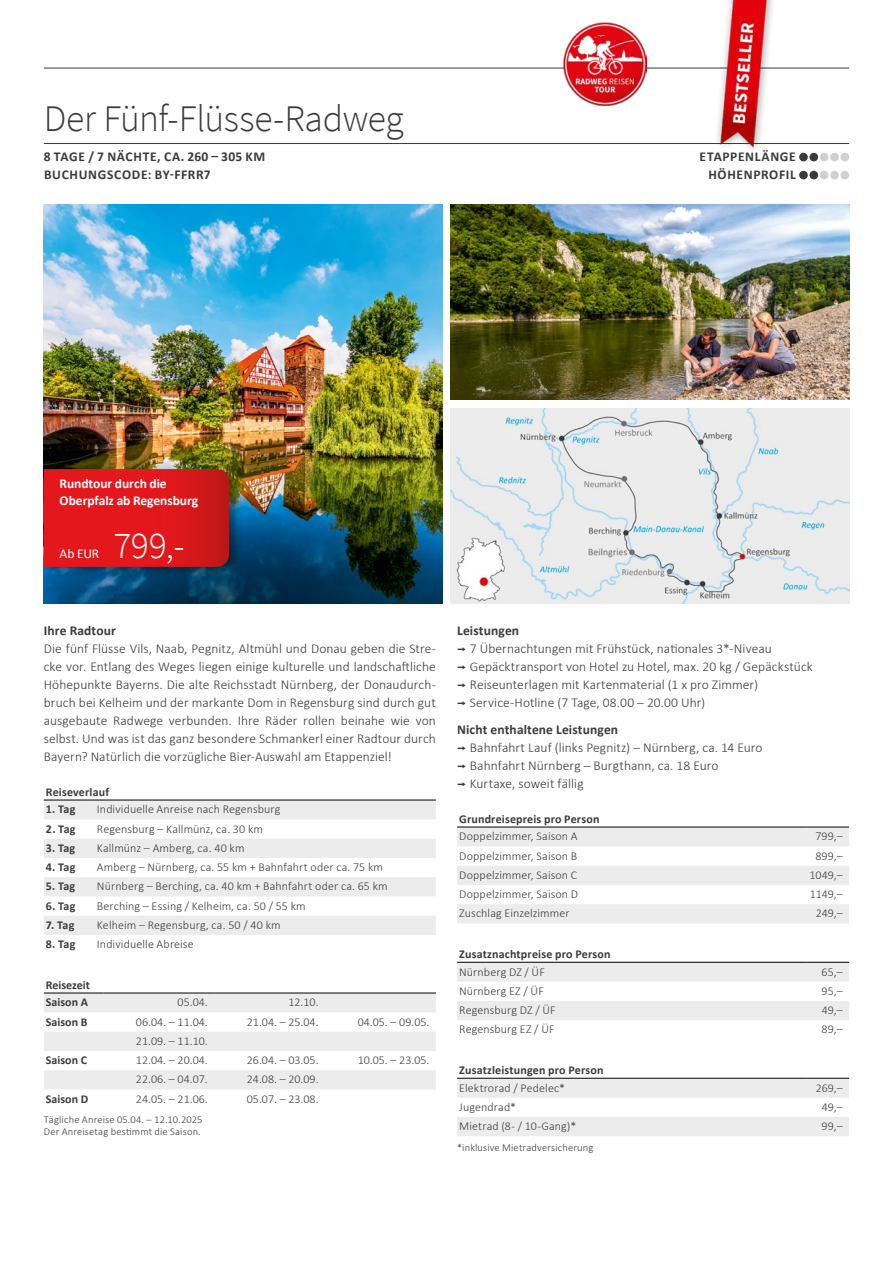
<style>
.page{position:relative;width:893px;height:1263px;background:#fff}
.page>*{position:absolute;margin:0;border:0;box-sizing:border-box;transform-origin:0 0}
.t1{font:300 37.5px "Source Sans Pro";letter-spacing:-.01em;color:#3b3b3a}
.t2{font:300 37.5px "Source Sans Pro";color:#fff}
.t3{font:300 13.5px/18px "Calibri";letter-spacing:.005em;color:#3b3b3a}
.t4{font:700 13.5px/18px "Calibri";letter-spacing:.045em;color:#3b3b3a}
.t5{font:700 13.5px/17.2px "Calibri";letter-spacing:-.005em;color:#fff}
.t6{font:700 13.5px "Calibri";letter-spacing:.01em;color:#3b3b3a}
.t7{font:13.5px "Calibri";color:#fff}
.t8{font:300 12px "Calibri";letter-spacing:.01em;color:#3b3b3a}
.t9{font:700 12px/17.7px "Calibri";letter-spacing:.015em;color:#3b3b3a}
.t10{font:300 10.5px/12px "Calibri";letter-spacing:.015em;color:#3b3b3a}
.s1{font-weight:700}
.s2{font-family:"Interstate";font-weight:400}
</style>
<div class="page">
<img style="left:44px;top:204px;width:398px;height:400px">
<img style="left:451px;top:204px;width:398px;height:196px">
<img style="left:451px;top:408px;width:398px;height:196px">
<div style="left:40px;top:463px;width:204px;height:116px;background:#000;opacity:.45"></div>
<svg style="left:44px;top:469px;width:185px;height:98px;background:#dc171b"></svg>
<hr style="left:44px;top:143px;width:805px;height:1px;background:#3b3b3a">
<hr style="left:44px;top:68px;width:805px;height:1px;background:#3b3b3a">
<div style="left:799px;top:153px;width:9px;height:8px;background:#3b3b3a;border-radius:50%"></div>
<div style="left:809px;top:153px;width:9px;height:8px;background:#3b3b3a;border-radius:50%"></div>
<div style="left:820px;top:153px;width:8px;height:8px;background:#cfd0d0;border-radius:50%"></div>
<div style="left:830px;top:153px;width:9px;height:8px;background:#cfd0d0;border-radius:50%"></div>
<div style="left:840px;top:153px;width:9px;height:8px;background:#cfd0d0;border-radius:50%"></div>
<div style="left:799px;top:171px;width:9px;height:8px;background:#3b3b3a;border-radius:50%"></div>
<div style="left:809px;top:171px;width:9px;height:8px;background:#3b3b3a;border-radius:50%"></div>
<div style="left:820px;top:171px;width:8px;height:8px;background:#cfd0d0;border-radius:50%"></div>
<div style="left:830px;top:171px;width:9px;height:8px;background:#cfd0d0;border-radius:50%"></div>
<div style="left:840px;top:171px;width:9px;height:8px;background:#cfd0d0;border-radius:50%"></div>
<img style="left:564px;top:23px;width:83px;height:83px">
<img style="left:711px;top:0;width:68px;height:149px">
<svg style="left:44px;top:801px;width:392px;height:134px;fill:#ececed"></svg>
<hr style="left:44px;top:800px;width:51px;height:1px;background:#000">
<hr style="left:95px;top:800px;width:341px;height:1px;background:#000">
<svg style="left:44px;top:994px;width:392px;height:95px"></svg>
<hr style="left:44px;top:993px;width:59px;height:1px;background:#000">
<hr style="left:103px;top:993px;width:111px;height:1px;background:#000">
<hr style="left:214px;top:993px;width:111px;height:1px;background:#000">
<hr style="left:325px;top:993px;width:111px;height:1px;background:#000">
<svg style="left:457px;top:828px;width:392px;height:95px"></svg>
<hr style="left:457px;top:827px;width:349px;height:1px;background:#000">
<hr style="left:806px;top:827px;width:43px;height:1px;background:#000">
<svg style="left:457px;top:963px;width:392px;height:57px"></svg>
<hr style="left:457px;top:962px;width:349px;height:1px;background:#000">
<hr style="left:806px;top:962px;width:43px;height:1px;background:#000">
<svg style="left:457px;top:1079px;width:392px;height:57px"></svg>
<hr style="left:457px;top:1078px;width:349px;height:1px;background:#000">
<hr style="left:806px;top:1078px;width:43px;height:1px;background:#000">
<h1 class="t1" style="left:44px;top:96px;width:362px">Der Fünf-Flüsse-Radweg</h1>
<p class="t4" style="left:44px;top:147px;width:223px">8 TAGE / 7 NÄCHTE, CA. 260 – 305 KM<br>BUCHUNGSCODE: BY-FFRR7</p>
<p class="t4" style="left:700px;top:147px;width:98px;text-align:right">ETAPPENLÄNGE<br>HÖHENPROFIL</p>
<p class="t5" style="left:60px;top:474px;width:140px">Rundtour durch die<br>Oberpfalz ab Regensburg</p>
<p class="t7" style="left:60px;top:544px;width:41px">Ab EUR</p>
<h1 class="t2" style="left:114px;top:522px;width:73px">799,-</h1>
<p class="t6" style="left:44px;top:621px;width:74px">Ihre Radtour</p>
<p class="t3" style="left:44px;top:640px;width:394px;text-align:justify">Die fünf Flüsse Vils, Naab, Pegnitz, Altmühl und Donau geben die Stre&shy;cke vor. Entlang des Weges liegen einige kulturelle und landschaftliche Höhepunkte Bayerns. Die alte Reichsstadt Nürnberg, der Donaudurch&shy;bruch bei Kelheim und der markante Dom in Regensburg sind durch gut ausgebaute Radwege verbunden. Ihre Räder rollen beinahe wie von selbst. Und was ist das ganz besondere Schmankerl einer Radtour durch Bayern? Natürlich die vorzügliche Bier-Auswahl am Etappenziel!</p>
<p class="t9" style="left:46px;top:782px;width:65px">Reiseverlauf</p>
<p class="t9" style="left:46px;top:800px;width:31px">1. Tag</p>
<p class="t8" style="left:97px;top:802px;width:185px">Individuelle Anreise nach Regensburg</p>
<p class="t9" style="left:46px;top:819px;width:31px">2. Tag</p>
<p class="t8" style="left:97px;top:821px;width:168px">Regensburg – Kallmünz, ca. 30 km</p>
<p class="t9" style="left:46px;top:839px;width:31px">3. Tag</p>
<p class="t8" style="left:97px;top:840px;width:149px">Kallmünz – Amberg, ca. 40 km</p>
<p class="t9" style="left:46px;top:858px;width:31px">4. Tag</p>
<p class="t8" style="left:97px;top:860px;width:288px">Amberg – Nürnberg, ca. 55 km + Bahnfahrt oder ca. 75 km</p>
<p class="t9" style="left:46px;top:877px;width:31px">5. Tag</p>
<p class="t8" style="left:97px;top:879px;width:292px">Nürnberg – Berching, ca. 40 km + Bahnfahrt oder ca. 65 km</p>
<p class="t9" style="left:46px;top:896px;width:31px">6. Tag</p>
<p class="t8" style="left:97px;top:898px;width:210px">Berching – Essing / Kelheim, ca. 50 / 55 km</p>
<p class="t9" style="left:46px;top:916px;width:30px">7. Tag</p>
<p class="t8" style="left:97px;top:917px;width:185px">Kelheim – Regensburg, ca. 50 / 40 km</p>
<p class="t9" style="left:46px;top:935px;width:31px">8. Tag</p>
<p class="t8" style="left:97px;top:937px;width:98px">Individuelle Abreise</p>
<p class="t9" style="left:46px;top:975px;width:45px">Reisezeit<br>Saison A</p>
<p class="t8" style="left:178px;top:995px;width:32px">05.04.</p>
<p class="t8" style="left:288px;top:995px;width:32px">12.10.</p>
<p class="t9" style="left:46px;top:1012px;width:43px">Saison B</p>
<p class="t8" style="left:136px;top:1014px;width:73px">06.04. – 11.04.</p>
<p class="t8" style="left:247px;top:1014px;width:73px">21.04. – 25.04.</p>
<p class="t8" style="left:358px;top:1014px;width:73px">04.05. – 09.05.</p>
<p class="t8" style="left:136px;top:1033px;width:73px">21.09. – 11.10.</p>
<p class="t9" style="left:46px;top:1051px;width:43px">Saison C</p>
<p class="t8" style="left:136px;top:1053px;width:73px">12.04. – 20.04.</p>
<p class="t8" style="left:247px;top:1053px;width:73px">26.04. – 03.05.</p>
<p class="t8" style="left:358px;top:1053px;width:73px">10.05. – 23.05.</p>
<p class="t8" style="left:136px;top:1072px;width:73px">22.06. – 04.07.</p>
<p class="t8" style="left:247px;top:1072px;width:73px">24.08. – 20.09.</p>
<p class="t9" style="left:46px;top:1089px;width:44px">Saison D</p>
<p class="t8" style="left:136px;top:1091px;width:73px">24.05. – 21.06.</p>
<p class="t8" style="left:247px;top:1091px;width:73px">05.07. – 23.08.</p>
<p class="t10" style="left:44px;top:1114px;width:160px">Tägliche Anreise 05.04. – 12.10.2025<br>Der Anreisetag bestimmt die Saison.</p>
<p class="t3" style="left:457px;top:622px;width:357px"><span class="s1">Leistungen<br></span><span class="s2">¬</span> 7 Übernachtungen mit Frühstück, nationales 3*-Niveau<br><span class="s2">¬</span> Gepäcktransport von Hotel zu Hotel, max. 20 kg / Gepäckstück <span class="s2">¬</span> Reiseunterlagen mit Kartenmaterial (1 x pro Zimmer)<br><span class="s2">¬</span> Service-Hotline (7 Tage, 08.00 – 20.00 Uhr)</p>
<p class="t3" style="left:457px;top:721px;width:307px"><span class="s1">Nicht enthaltene Leistungen<br></span><span class="s2">¬</span> Bahnfahrt Lauf (links Pegnitz) – Nürnberg, ca. 14 Euro <span class="s2">¬</span> Bahnfahrt Nürnberg – Burgthann, ca. 18 Euro<br><span class="s2">¬</span> Kurtaxe, soweit fällig</p>
<p class="t9" style="left:459px;top:809px;width:142px">Grundreisepreis pro Person</p>
<p class="t8" style="left:459px;top:829px;width:120px">Doppelzimmer, Saison A</p>
<p class="t8" style="left:815px;top:829px;width:29px">799,–</p>
<p class="t8" style="left:459px;top:848px;width:120px">Doppelzimmer, Saison B</p>
<p class="t8" style="left:815px;top:848px;width:29px">899,–</p>
<p class="t8" style="left:459px;top:867px;width:120px">Doppelzimmer, Saison C</p>
<p class="t8" style="left:809px;top:867px;width:35px">1049,–</p>
<p class="t8" style="left:459px;top:887px;width:120px">Doppelzimmer, Saison D</p>
<p class="t8" style="left:810px;top:887px;width:34px">1149,–</p>
<p class="t8" style="left:459px;top:906px;width:112px">Zuschlag Einzelzimmer</p>
<p class="t8" style="left:816px;top:906px;width:28px">249,–</p>
<p class="t9" style="left:459px;top:945px;width:153px">Zusatznachtpreise pro Person</p>
<p class="t8" style="left:459px;top:964px;width:87px">Nürnberg DZ / ÜF</p>
<p class="t8" style="left:821px;top:964px;width:23px">65,–</p>
<p class="t8" style="left:459px;top:983px;width:86px">Nürnberg EZ / ÜF</p>
<p class="t8" style="left:822px;top:983px;width:23px">95,–</p>
<p class="t8" style="left:459px;top:1003px;width:98px">Regensburg DZ / ÜF</p>
<p class="t8" style="left:822px;top:1003px;width:22px">49,–</p>
<p class="t8" style="left:459px;top:1022px;width:97px">Regensburg EZ / ÜF</p>
<p class="t8" style="left:822px;top:1022px;width:23px">89,–</p>
<p class="t9" style="left:459px;top:1061px;width:146px">Zusatzleistungen pro Person</p>
<p class="t8" style="left:459px;top:1080px;width:107px">Elektrorad / Pedelec*</p>
<p class="t8" style="left:816px;top:1080px;width:29px">269,–</p>
<p class="t8" style="left:459px;top:1099px;width:58px">Jugendrad*</p>
<p class="t8" style="left:822px;top:1099px;width:22px">49,–</p>
<p class="t8" style="left:459px;top:1119px;width:119px">Mietrad (8- / 10-Gang)*</p>
<p class="t8" style="left:822px;top:1119px;width:23px">99,–</p>
<p class="t10" style="left:457px;top:1141px;width:138px">*inklusive Mietradversicherung</p>
</div>
